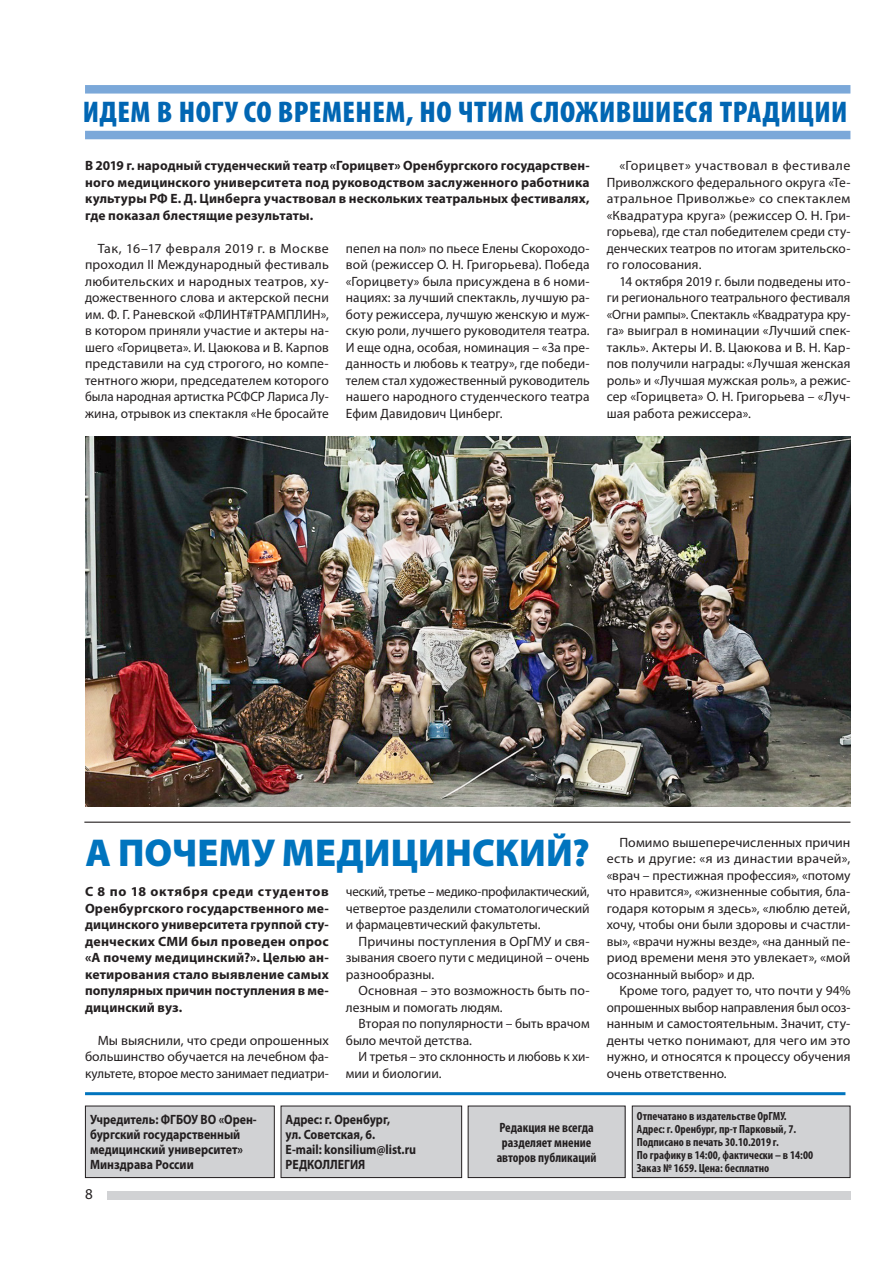
<style>
.page{position:relative;width:893px;height:1263px;background:#fff}
.page>*{position:absolute;margin:0;border:0;box-sizing:border-box;transform-origin:0 0}
.Статья{font:900 39px "Myriad Pro";letter-spacing:.005em;color:#0074be}
.Статья-2{font:900 condensed 30px "Myriad Pro";letter-spacing:.015em;color:#0166b3}
.t1{font:15px "Myriad Pro";color:#231f20}
.Статья-3{font:13.5px/16.5px "Myriad Pro";color:#231f20;text-align:justify}
.Статья-4{font:700 13.5px/16.5px "Myriad Pro";color:#231f20;text-align:justify}
.Статья-5{font:700 13.5px/15px "Myriad Pro";color:#231f20;scale:.88 1}
.t2{font:700 condensed 13.5px/15px "Myriad Pro";color:#231f20}
.t3{font:700 condensed 11.85px "Myriad Pro";color:#231f20}
</style>
<div class="page">
<div style="left:107px;top:1191px;width:743px;height:9px;background:#d1d2d4"></div>
<div style="left:85px;top:1106px;width:189px;height:71px;background:#d1d2d4"></div>
<div style="left:85px;top:1106px;width:190px;height:72px;border:1px solid #231f20"></div>
<div style="left:281px;top:1106px;width:181px;height:71px;background:#d1d2d4"></div>
<div style="left:281px;top:1106px;width:181px;height:72px;border:1px solid #231f20"></div>
<div style="left:468px;top:1106px;width:157px;height:71px;background:#d1d2d4"></div>
<div style="left:468px;top:1106px;width:157px;height:72px;border:1px solid #231f20"></div>
<div style="left:632px;top:1106px;width:218px;height:71px;background:#d1d2d4"></div>
<div style="left:632px;top:1106px;width:218px;height:72px;border:1px solid #231f20"></div>
<hr style="left:85px;top:1092px;width:760px;height:3px;background:#0074be">
<img style="left:85px;top:437px;width:765px;height:370px">
<div style="left:85px;top:85px;width:765px;height:9px;background:#7ba8d9"></div>
<div style="left:85px;top:131px;width:765px;height:8px;background:#7ba8d9"></div>
<hr style="left:84px;top:822px;width:766px;height:1px;background:#231f20">
<p class="Статья-2" style="left:83px;top:93px;width:766px">ИДЕМ В НОГУ СО ВРЕМЕНЕМ, НО ЧТИМ СЛОЖИВШИЕСЯ ТРАДИЦИИ</p>
<p class="Статья-4" style="left:85px;top:157px;width:506px">В 2019 г. народный студенческий театр «Горицвет» Оренбургского государствен&shy;ного медицинского университета под руководством заслуженного работника культуры РФ Е. Д. Цинберга участвовал в нескольких театральных фестивалях, где показал блестящие результаты.</p>
<p class="Статья-3" style="left:85px;top:240px;width:245px;text-indent:13px">Так, 16–17 февраля 2019 г. в Москве проходил II Международный фестиваль любительских и народных театров, ху&shy;дожественного слова и актерской песни им. Ф. Г. Раневской «ФЛИНТ#ТРАМПЛИН», в котором приняли участие и актеры на&shy;шего «Горицвета». И. Цаюкова и В. Карпов представили на суд строгого, но компе&shy;тентного жюри, председателем которого была народная артистка РСФСР Лариса Лу&shy;жина, отрывок из спектакля «Не бросайте</p>
<p class="Статья-3" style="left:346px;top:240px;width:245px">пепел на пол» по пьесе Елены Скороходо&shy;вой (режиссер О. Н. Григорьева). Победа «Горицвету» была присуждена в 6 номи&shy;нациях: за лучший спектакль, лучшую ра&shy;боту режиссера, лучшую женскую и муж&shy;скую роли, лучшего руководителя театра.<br>И еще одна, особая, номинация – «За пре&shy;данность и любовь к театру», где победи&shy;телем стал художественный руководитель нашего народного студенческого театра Ефим Давидович Цинберг.</p>
<p class="Статья-3" style="left:607px;top:157px;width:245px;text-indent:13px">«Горицвет» участвовал в фестивале Приволжского федерального округа «Те&shy;атральное Приволжье» со спектаклем «Квадратура круга» (режиссер О. Н. Гри&shy;горьева), где стал победителем среди сту&shy;денческих театров по итогам зрительско&shy;го голосования.</p>
<p class="Статья-3" style="left:607px;top:273px;width:245px;text-indent:13px">14 октября 2019 г. были подведены ито&shy;ги регионального театрального фестиваля «Огни рампы». Спектакль «Квадратура кру&shy;га» выиграл в номинации «Лучший спек&shy;такль». Актеры И. В. Цаюкова и В. Н. Кар&shy;пов получили награды: «Лучшая женская роль» и «Лучшая мужская роль», а режис&shy;сер «Горицвета» О. Н. Григорьева – «Луч&shy;шая работа режиссера».</p>
<p class="Статья" style="left:85px;top:827px;width:506px">А ПОЧЕМУ МЕДИЦИНСКИЙ?</p>
<p class="Статья-4" style="left:85px;top:883px;width:245px">С 8 по 18 октября среди студентов Оренбургского государственного ме&shy;дицинского университета группой сту&shy;денческих СМИ был проведен опрос «А почему медицинский?». Целью ан&shy;кетирования стало выявление самых популярных причин поступления в ме&shy;дицинский вуз.</p>
<p class="Статья-3" style="left:85px;top:1032px;width:245px;text-indent:13px">Мы выяснили, что среди опрошенных большинство обучается на лечебном фа&shy;культете, второе место занимает педиатри-</p>
<p class="Статья-3" style="left:346px;top:883px;width:245px">ческий, третье – медико-профилактический, четвертое разделили стоматологический и фармацевтический факультеты.</p>
<p class="Статья-3" style="left:346px;top:933px;width:245px;text-indent:13px">Причины поступления в ОрГМУ и свя&shy;зывания своего пути с медициной – очень разнообразны.</p>
<p class="Статья-3" style="left:346px;top:982px;width:245px;text-indent:13px">Основная – это возможность быть по&shy;лезным и помогать людям.</p>
<p class="Статья-3" style="left:346px;top:1015px;width:245px;text-indent:13px">Вторая по популярности – быть врачом было мечтой детства.</p>
<p class="Статья-3" style="left:346px;top:1048px;width:245px;text-indent:13px">И третья – это склонность и любовь к хи&shy;мии и биологии.</p>
<p class="Статья-3" style="left:607px;top:834px;width:245px;text-indent:13px">Помимо вышеперечисленных причин есть и другие: «я из династии врачей», «врач – престижная профессия», «потому что нравится», «жизненные события, бла&shy;годаря которым я здесь», «люблю детей, хочу, чтобы они были здоровы и счастли&shy;вы», «врачи нужны везде», «на данный пе&shy;риод времени меня это увлекает», «мой осознанный выбор» и др.</p>
<p class="Статья-3" style="left:607px;top:982px;width:245px;text-indent:13px">Кроме того, радует то, что почти у 94% опрошенных выбор направления был осоз&shy;нанным и самостоятельным. Значит, сту&shy;денты четко понимают, для чего им это нужно, и относятся к процессу обучения очень ответственно.</p>
<p class="Статья-5" style="left:90px;top:1112px;width:191px">Учредитель: ФГБОУ ВО «Орен&shy;бургский государственный медицинский университет»<br>Минздрава России</p>
<p class="Статья-5" style="left:286px;top:1112px;width:120px">Адрес: г. Оренбург, ул. Советская, 6.</p>
<p class="Статья-5" style="left:286px;top:1142px;width:150px">Е-mail: konsilium@list.ru</p>
<p class="Статья-5" style="left:286px;top:1157px;width:92px">РЕДКОЛЛЕГИЯ</p>
<p class="t1" style="left:85px;top:1185px;width:9px">8</p>
<p class="t2" style="left:499px;top:1119px;width:96px">Редакция не всегда разделяет мнение</p>
<p class="t2" style="left:497px;top:1149px;width:101px">авторов публикаций</p>
<p class="t3" style="left:637px;top:1109px;width:151px">Отпечатано в издательстве ОрГМУ.</p>
<p class="t3" style="left:637px;top:1122px;width:161px">Адрес: г. Оренбург, пр-т Парковый, 7.</p>
<p class="t3" style="left:637px;top:1135px;width:144px">Подписано в печать 30.10.2019 г.</p>
<p class="t3" style="left:637px;top:1148px;width:178px">По графику в 14:00, фактически – в 14:00</p>
<p class="t3" style="left:637px;top:1161px;width:134px">Заказ № 1659. Цена: бесплатно</p>
</div>
